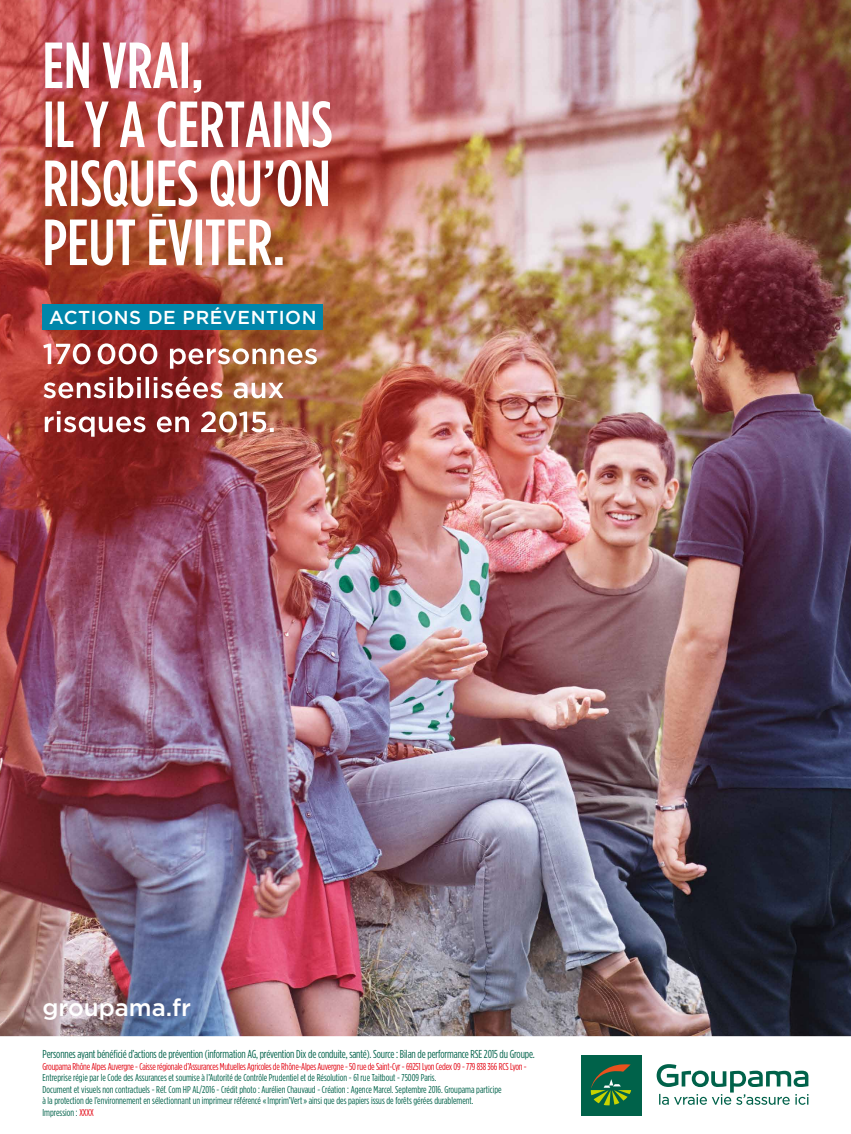
<style>
.page{position:relative;width:851px;height:1134px;background:#fff}
.page>*{position:absolute;margin:0;border:0;box-sizing:border-box;transform-origin:0 0}
.t1{font:500 24px "Gotham";color:#fff}
.t2{font:500 18.75px "Gotham";letter-spacing:.03em;color:#fff}
.t3{font:11.5px "Gotham Condensed";letter-spacing:-.01em;color:#00624a}
.t4{font:10px/11.5px "Gotham Condensed";color:#00624a}
.t5{font:10px "Gotham Condensed";letter-spacing:-.02em;color:#e30613}
.s1{color:#e30613}
</style>
<div class="page">
<img style="left:0;top:0;width:850px;height:1036px">
<svg style="left:45px;top:411px;width:229px;height:26px"></svg>
<svg style="left:43px;top:376px;width:240px;height:22px"></svg>
<img style="left:43px;top:343px;width:274px;height:26px">
<svg style="left:45px;top:214px;width:237px;height:52px"></svg>
<svg style="left:45px;top:160px;width:283px;height:47px"></svg>
<svg style="left:46px;top:101px;width:285px;height:46px"></svg>
<svg style="left:45px;top:42px;width:156px;height:51px"></svg>
<div style="left:43px;top:304px;width:280px;height:26px;background:#0086aa"></div>
<div style="left:580px;top:1055px;width:61px;height:60px;background:#00624a"></div>
<svg style="left:590px;top:1064px;width:41px;height:41px"></svg>
<svg style="left:656px;top:1064px;width:152px;height:41px"></svg>
<h2 class="t2" style="left:49px;top:305px;width:269px">ACTIONS DE PRÉVENTION</h2>
<h1 class="t1" style="left:43px;top:992px;width:150px">groupama.fr</h1>
<p class="t3" style="left:43px;top:1047px;width:493px">Personnes ayant bénéficié d’actions de prévention (information AG, prévention Dix de conduite, santé). Source : Bilan de performance RSE 2015 du Groupe.</p>
<p class="t5" style="left:43px;top:1060px;width:485px">Groupama Rhône Alpes Auvergne - Caisse régionale d’Assurances Mutuelles Agricoles de Rhône-Alpes Auvergne - 50 rue de Saint-Cyr - 69251 Lyon Cedex 09 - 779 838 366 RCS Lyon -</p>
<p class="t4" style="left:43px;top:1072px;width:460px">Entreprise régie par le Code des Assurances et soumise à l’Autorité de Contrôle Prudentiel et de Résolution - 61 rue Taitbout - 75009 Paris.<br>Document et visuels non contractuels - Réf. Com HP AL/2016 - Crédit photo : Aurélien Chauvaud - Création : Agence Marcel. Septembre 2016. Groupama participe à la protection de l’environnement en sélectionnant un imprimeur référencé « Imprim’Vert » ainsi que des papiers issus de forêts gérées durablement.<br>Impression : <span class="s1">XXXX</span></p>
</div>
